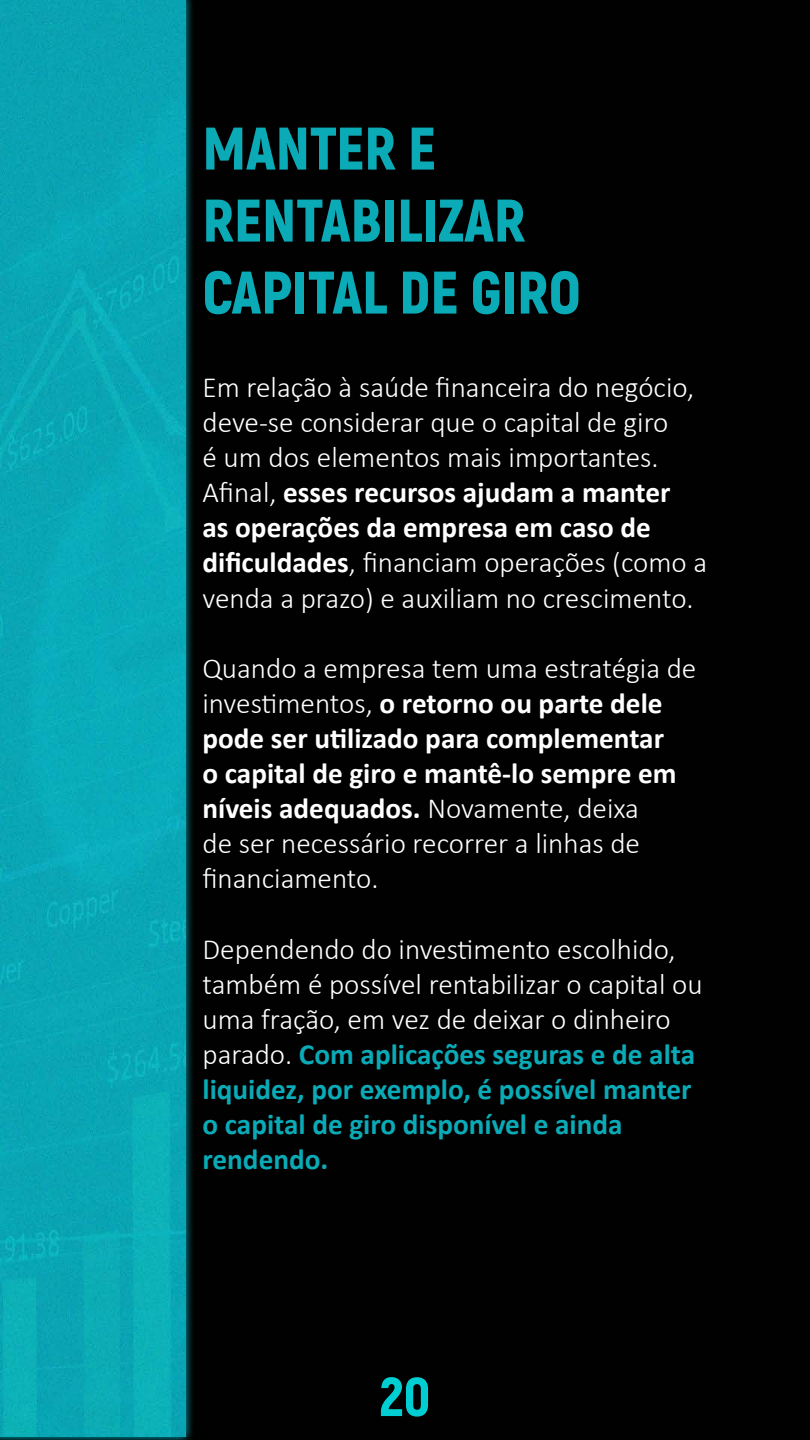
<style>
.page{position:relative;width:810px;height:1440px;background:#fff}
.page>*{position:absolute;margin:0;border:0;box-sizing:border-box;transform-origin:0 0}
.t1{font:900 60px/72px "Akrobat";color:#0baab7}
.t2{font:900 54.75px "Akrobat";color:#00ced3}
.t3{font:300 29.25px/35.1px "Calibri";color:#fff}
.s1{font-weight:700}
.s2{font-weight:700;color:#0baab7}
</style>
<div class="page">
<img style="left:0;top:0;width:810px;height:1440px">
<h1 class="t1" style="left:202px;top:112px;width:380px">MANTER E<br>RENTABILIZAR<br>CAPITAL DE GIRO</h1>
<p class="t3" style="left:202px;top:369px;width:506px">Em relação à saúde financeira do negócio, deve-se considerar que o capital de giro<br>é um dos elementos mais importantes.<br>Afinal, <span class="s1">esses recursos ajudam a manter<br>as operações da empresa em caso de dificuldades</span>, financiam operações (como a venda a prazo) e auxiliam no crescimento.</p>
<p class="t3" style="left:202px;top:650px;width:495px">Quando a empresa tem uma estratégia de investimentos, <span class="s1">o retorno ou parte dele pode ser utilizado para complementar<br>o capital de giro e mantê-lo sempre em níveis adequados.</span> Novamente, deixa<br>de ser necessário recorrer a linhas de financiamento.</p>
<p class="t3" style="left:202px;top:931px;width:502px">Dependendo do investimento escolhido, também é possível rentabilizar o capital ou uma fração, em vez de deixar o dinheiro parado. <span class="s2">Com aplicações seguras e de alta liquidez, por exemplo, é possível manter o capital de giro disponível e ainda rendendo.</span></p>
<h2 class="t2" style="left:380px;top:1361px;width:52px">20</h2>
</div>
